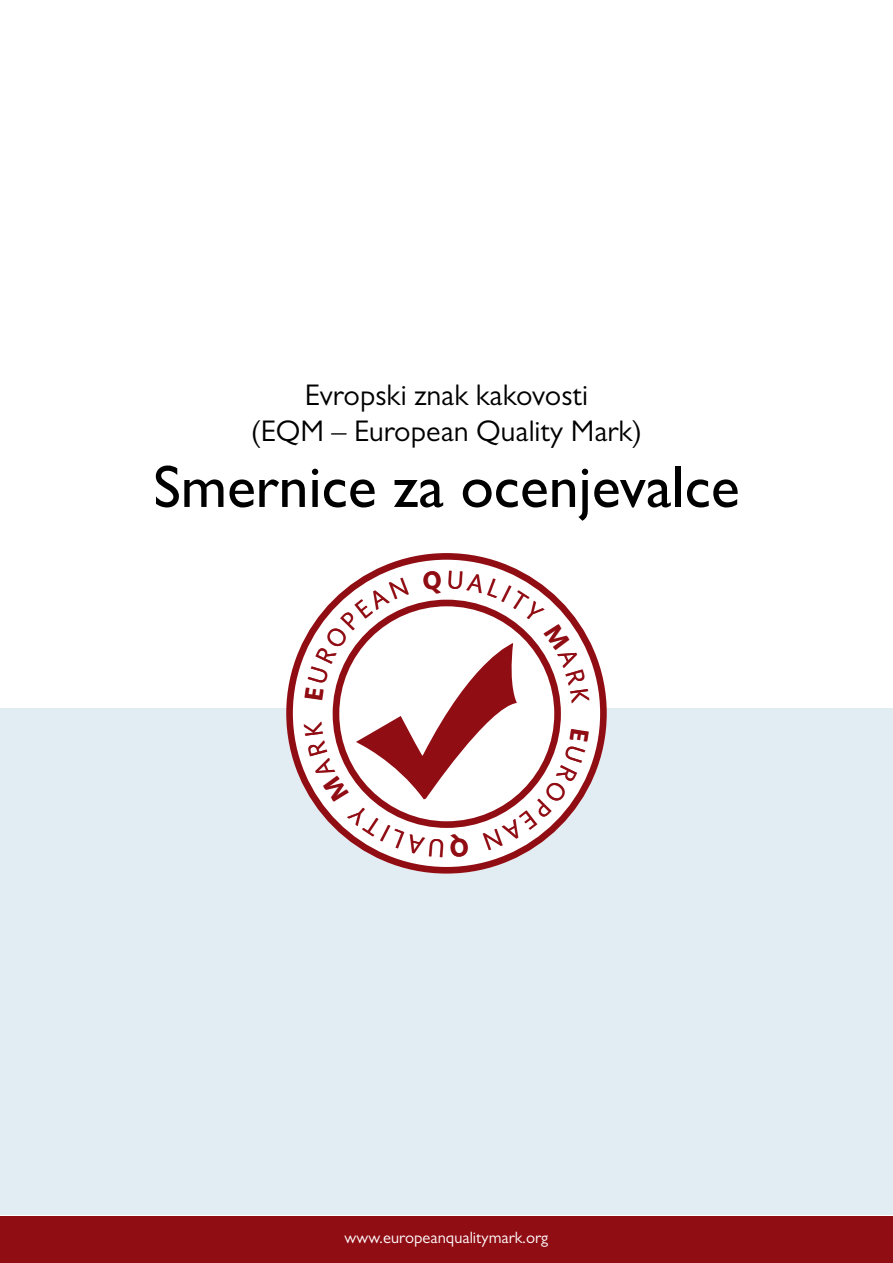
<style>
.page{position:relative;width:893px;height:1263px;background:#fff}
.page>*{position:absolute;margin:0;border:0;box-sizing:border-box;transform-origin:0 0}
.t1{font:500 60px "Gill Sans MT Pro";color:#000}
.t2{font:30px/36px "Gill Sans MT Pro";color:#000;text-align:center}
.t3{font:16.5px "Gill Sans MT Pro";color:#fff}
</style>
<div class="page">
<div style="left:0;top:708px;width:893px;height:506px;background:#e1edf3"></div>
<svg style="left:290px;top:556px;width:314px;height:314px;fill:#fff"></svg>
<div style="left:286px;top:553px;width:321px;height:320px;border:7px solid #910d14;border-radius:50%"></div>
<div style="left:0;top:1216px;width:893px;height:47px;background:#910d14"></div>
<svg style="left:304px;top:570px;width:285px;height:287px"></svg>
<p class="t2" style="left:251px;top:377px;width:393px">Evropski znak kakovosti<br>(EQM – European Quality Mark)</p>
<h1 class="t1" style="left:153px;top:451px;width:588px">Smernice za ocenjevalce</h1>
<p class="t3" style="left:345px;top:1227px;width:205px">www.europeanqualitymark.org</p>
</div>
